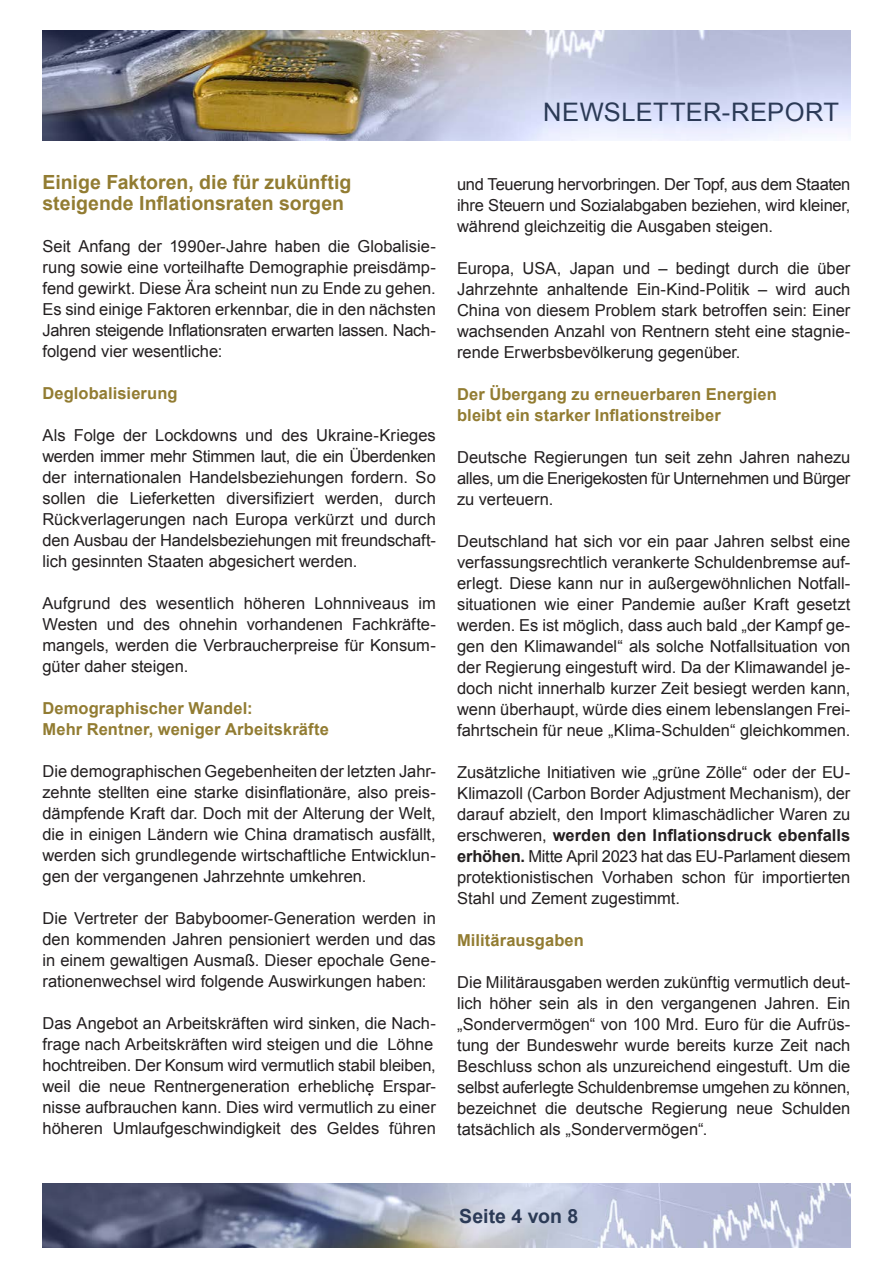
<style>
.page{position:relative;width:893px;height:1263px;background:#fff}
.page>*{position:absolute;margin:0;border:0;box-sizing:border-box;transform-origin:0 0}
.t1{font:25.5px "Arial";letter-spacing:.015em;color:#2b3a56}
.t2{font:700 19.5px/21px "Arial";color:#927c32}
.t3{font:700 19.5px "Arial";color:#2b3a56}
.t4{font:16.5px/21px "Arial";color:#231f20;text-align:justify}
.t5{font:700 16.5px/21px "Arial";letter-spacing:.005em;color:#927c32}
.s1{font-weight:700}
</style>
<div class="page">
<img style="left:43px;top:31px;width:807px;height:109px">
<img style="left:43px;top:1183px;width:807px;height:64px">
<h1 class="t1" style="left:543px;top:95px;width:297px">NEWSLETTER-REPORT</h1>
<p class="t2" style="left:43px;top:172px;width:310px">Einige Faktoren, die für zukünftig steigende Inflationsraten sorgen</p>
<p class="t4" style="left:43px;top:235px;width:395px">Seit Anfang der 1990er-Jahre haben die Globalisie&shy;rung sowie eine vorteilhafte Demographie preisdämp&shy;fend gewirkt. Diese Ära scheint nun zu Ende zu gehen.<br>Es sind einige Faktoren erkennbar, die in den nächsten Jahren steigende Inflationsraten erwarten lassen. Nach&shy;folgend vier wesentliche:</p>
<p class="t5" style="left:43px;top:383px;width:137px">Deglobalisierung</p>
<p class="t4" style="left:43px;top:424px;width:395px">Als Folge der Lockdowns und des Ukraine-Krieges werden immer mehr Stimmen laut, die ein Überdenken der internationalen Handelsbeziehungen fordern. So sollen die Lieferketten diversifiziert werden, durch Rückverlagerungen nach Europa verkürzt und durch den Ausbau der Handelsbeziehungen mit freundschaft&shy;lich gesinnten Staaten abgesichert werden.</p>
<p class="t4" style="left:43px;top:592px;width:395px">Aufgrund des wesentlich höheren Lohnniveaus im Westen und des ohnehin vorhandenen Fachkräfte&shy;mangels, werden die Verbraucherpreise für Konsum&shy;güter daher steigen.</p>
<p class="t5" style="left:43px;top:698px;width:288px">Demographischer Wandel:<br>Mehr Rentner, weniger Arbeitskräfte</p>
<p class="t4" style="left:43px;top:760px;width:395px">Die demographischen Gegebenheiten der letzten Jahr&shy;zehnte stellten eine starke disinflationäre, also preis&shy;dämpfende Kraft dar. Doch mit der Alterung der Welt, die in einigen Ländern wie China dramatisch ausfällt, werden sich grundlegende wirtschaftliche Entwicklun&shy;gen der vergangenen Jahrzehnte umkehren.</p>
<p class="t4" style="left:43px;top:907px;width:395px">Die Vertreter der Babyboomer-Generation werden in den kommenden Jahren pensioniert werden und das in einem gewaltigen Ausmaß. Dieser epochale Gene&shy;rationenwechsel wird folgende Auswirkungen haben:</p>
<p class="t4" style="left:43px;top:1012px;width:395px;text-align:left">Das Angebot an Arbeitskräften wird sinken, die Nach&shy;frage nach Arbeitskräften wird steigen und die Löhne hochtreiben. Der Konsum wird vermutlich stabil bleiben, weil die neue Rentnergeneration erhebliche Erspar&shy;nisse aufbrauchen kann. Dies wird vermutlich zu einer höheren Umlaufgeschwindigkeit des Geldes führen</p>
<p class="t4" style="left:457px;top:173px;width:395px">und Teuerung hervorbringen. Der Topf, aus dem Staaten ihre Steuern und Sozialabgaben beziehen, wird kleiner, während gleichzeitig die Ausgaben steigen.</p>
<p class="t4" style="left:457px;top:257px;width:395px">Europa, USA, Japan und – bedingt durch die über Jahrzehnte anhaltende Ein-Kind-Politik – wird auch China von diesem Problem stark betroffen sein: Einer wachsenden Anzahl von Rentnern steht eine stagnie&shy;rende Erwerbsbevölkerung gegenüber.</p>
<p class="t5" style="left:457px;top:384px;width:321px">Der Übergang zu erneuerbaren Energien bleibt ein starker Inflationstreiber</p>
<p class="t4" style="left:457px;top:446px;width:395px">Deutsche Regierungen tun seit zehn Jahren nahezu alles, um die Enerigekosten für Unternehmen und Bürger zu verteuern.</p>
<p class="t4" style="left:457px;top:530px;width:395px">Deutschland hat sich vor ein paar Jahren selbst eine verfassungsrechtlich verankerte Schuldenbremse auf&shy;erlegt. Diese kann nur in außergewöhnlichen Notfall&shy;situationen wie einer Pandemie außer Kraft gesetzt werden. Es ist möglich, dass auch bald „der Kampf ge&shy;gen den Klimawandel“ als solche Notfallsituation von der Regierung eingestuft wird. Da der Klimawandel je&shy;doch nicht innerhalb kurzer Zeit besiegt werden kann, wenn überhaupt, würde dies einem lebenslangen Frei&shy;fahrtschein für neue „Klima-Schulden“ gleichkommen.</p>
<p class="t4" style="left:457px;top:761px;width:395px">Zusätzliche Initiativen wie „grüne Zölle“ oder der EU-Klimazoll (Carbon Border Adjustment Mechanism), der darauf abzielt, den Import klimaschädlicher Waren zu erschweren, <span class="s1">werden den Inflationsdruck ebenfalls erhöhen.</span> Mitte April 2023 hat das EU-Parlament diesem protektionistischen Vorhaben schon für importierten Stahl und Zement zugestimmt.</p>
<p class="t5" style="left:457px;top:930px;width:128px">Militärausgaben</p>
<p class="t4" style="left:457px;top:971px;width:395px">Die Militärausgaben werden zukünftig vermutlich deut&shy;lich höher sein als in den vergangenen Jahren. Ein „Sondervermögen“ von 100 Mrd. Euro für die Aufrüs&shy;tung der Bundeswehr wurde bereits kurze Zeit nach Beschluss schon als unzureichend eingestuft. Um die selbst auferlegte Schuldenbremse umgehen zu können, bezeichnet die deutsche Regierung neue Schulden tatsächlich als „Sondervermögen“.</p>
<p class="t3" style="left:459px;top:1203px;width:120px">Seite 4 von 8</p>
</div>
